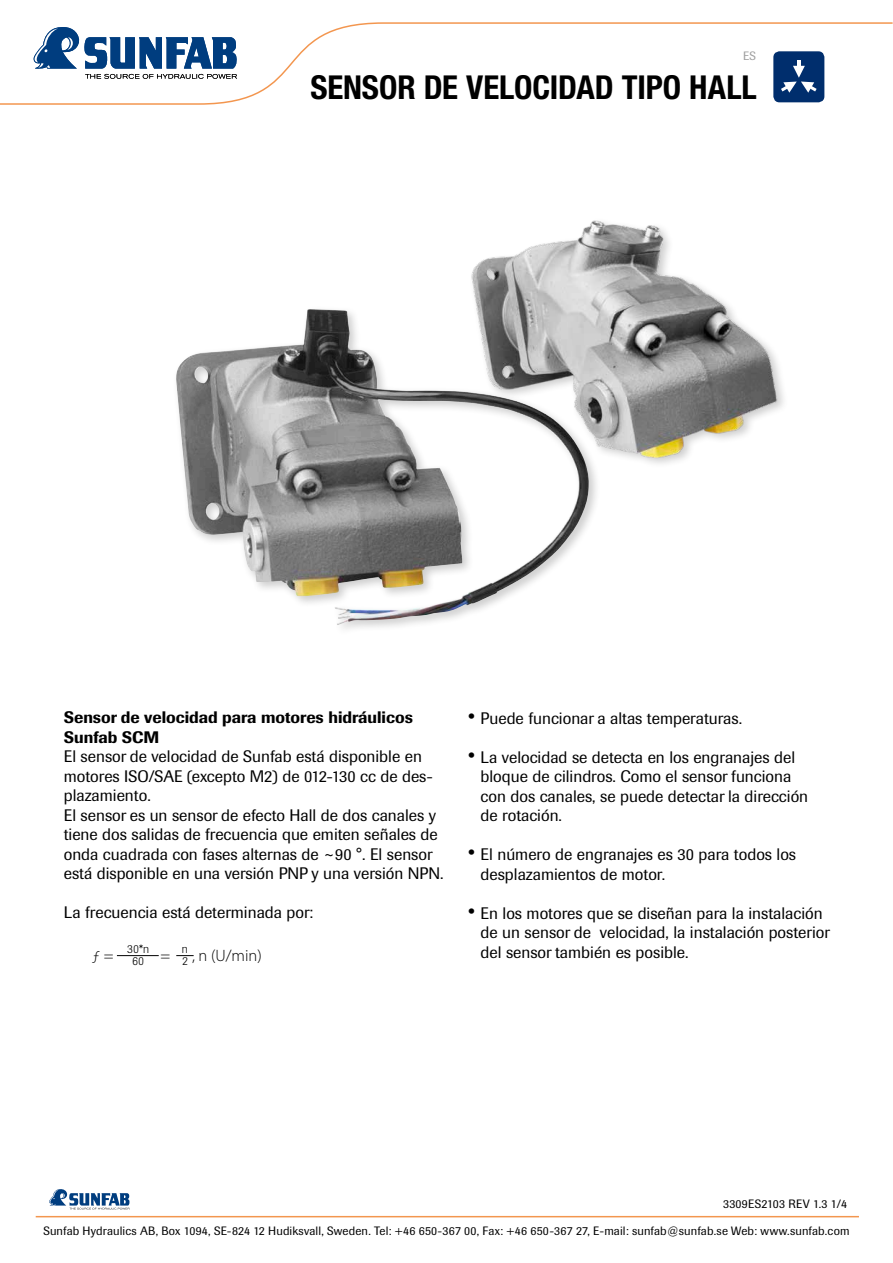
<style>
.page{position:relative;width:893px;height:1263px;background:#fff}
.page>*{position:absolute;margin:0;border:0;box-sizing:border-box;transform-origin:0 0}
.t1{font:700 condensed 33px "Helvetica Neue LT Std";letter-spacing:-.005em;color:#000}
.t2{font:16.5px/19.5px "Imago BQ";color:#000}
.t3{font:500 16.5px/19.5px "Imago BQ";color:#000}
.t4{font:300 16.5px "Myriad Pro";color:#000}
.t5{font:12px "Imago BQ";letter-spacing:.015em;color:#000}
.t6{font:300 12px/12px "Imago BQ";color:#000;text-align:center}
.t7{font:12px "Imago BQ";color:#9f9f9f}
.s1{font-size:22.5px}
</style>
<div class="page">
<hr style="left:36px;top:1216px;width:823px;height:1px;background:#f3964f">
<svg style="left:49px;top:1189px;width:81px;height:20px"></svg>
<svg style="left:0;top:22px;width:893px;height:83px"></svg>
<img style="left:471px;top:220px;width:313px;height:244px">
<div style="left:172px;top:305px;width:429px;height:332px;background:#000;opacity:.2"></div>
<img style="left:176px;top:310px;width:403px;height:286px">
<svg style="left:770px;top:51px;width:55px;height:54px"></svg>
<div style="left:773px;top:51px;width:51px;height:51px;background:#002e6d;border-radius:6px"></div>
<svg style="left:781px;top:60px;width:36px;height:33px"></svg>
<hr style="left:117px;top:955px;width:42px;height:1px;background:#000">
<svg style="left:176px;top:955px;width:18px;height:1px"></svg>
<p class="t7" style="left:743px;top:49px;width:14px">ES</p>
<h1 class="t1" style="left:310px;top:67px;width:448px">SENSOR DE VELOCIDAD TIPO HALL</h1>
<p class="t3" style="left:64px;top:708px;width:351px">Sensor de velocidad para motores hidráulicos<br>Sunfab SCM</p>
<p class="t2" style="left:64px;top:747px;width:381px">El sensor de velocidad de Sunfab está disponible en motores ISO/SAE (excepto M2) de 012-130 cc de des&shy;plazamiento.<br>El sensor es un sensor de efecto Hall de dos canales y tiene dos salidas de frecuencia que emiten señales de onda cuadrada con fases alternas de ~90 °. El sensor está disponible en una versión PNP y una versión NPN.</p>
<p class="t2" style="left:64px;top:903px;width:251px">La frecuencia está determinada por:</p>
<p class="t6" style="left:127px;top:943px;width:23px">30*n<br>60</p>
<p class="t6" style="left:182px;top:943px;width:7px">n</p>
<p class="t4" style="left:92px;top:946px;width:23px">ƒ =</p>
<p class="t4" style="left:161px;top:946px;width:11px">=</p>
<p class="t4" style="left:192px;top:946px;width:71px">, n (U/min)</p>
<p class="t6" style="left:182px;top:955px;width:7px">2</p>
<p class="t2" style="left:468px;top:708px;width:276px"><span class="s1">•</span> Puede funcionar a altas temperaturas.</p>
<p class="t2" style="left:481px;top:747px;width:329px;text-indent:-13px"><span class="s1">•</span> La velocidad se detecta en los engranajes del bloque de cilindros. Como el sensor funciona con dos canales, se puede detectar la dirección de rotación.</p>
<p class="t2" style="left:481px;top:845px;width:317px;text-indent:-13px"><span class="s1">•</span> El número de engranajes es 30 para todos los desplazamientos de motor.</p>
<p class="t2" style="left:481px;top:903px;width:351px;text-indent:-13px"><span class="s1">•</span> En los motores que se diseñan para la instalación de un sensor de velocidad, la instalación posterior del sensor también es posible.</p>
<p class="t5" style="left:723px;top:1197px;width:126px">3309ES2103 REV 1.3 1/4</p>
<p class="t5" style="left:43px;top:1223px;width:808px">Sunfab Hydraulics AB, Box 1094, SE-824 12 Hudiksvall, Sweden. Tel: +46 650-367 00, Fax: +46 650-367 27, E-mail: sunfab@sunfab.se Web: www.sunfab.com</p>
</div>
